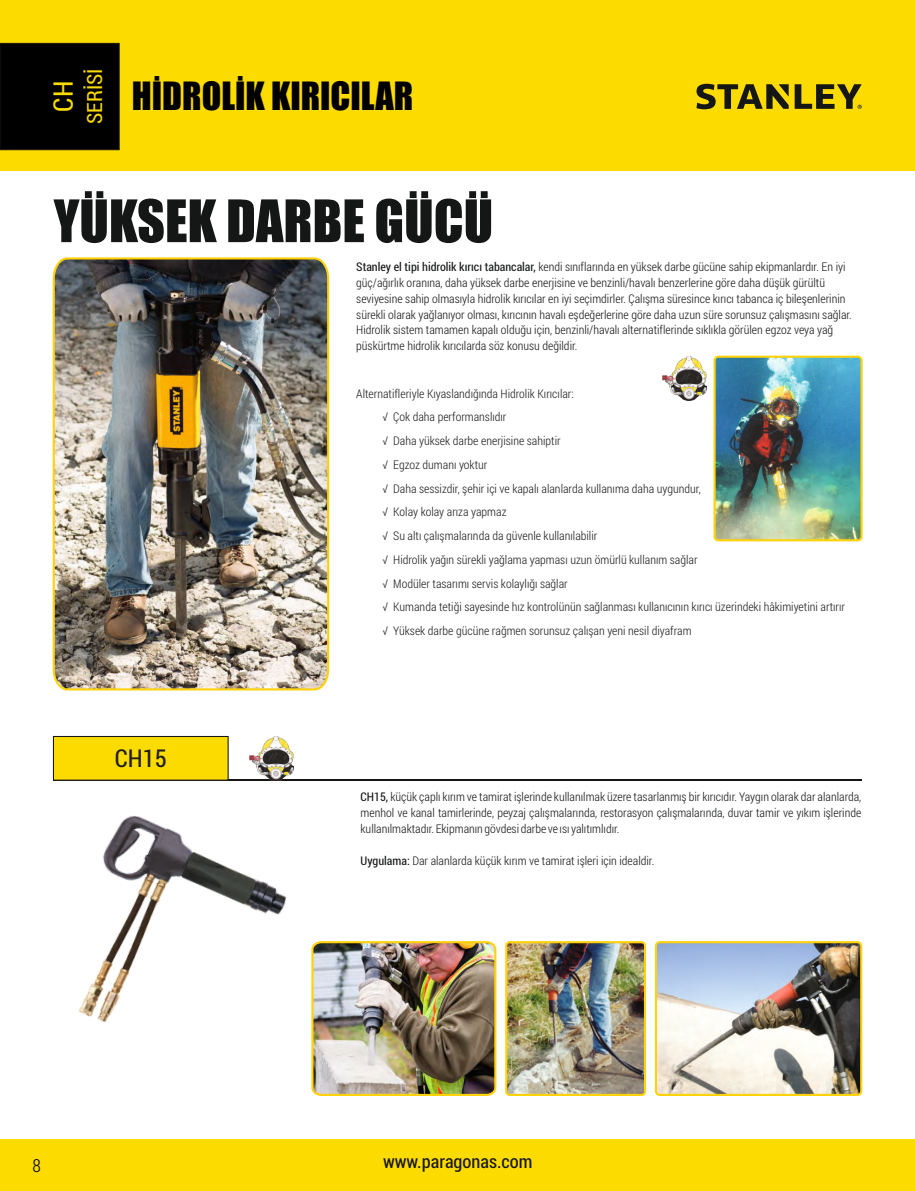
<style>
.page{position:relative;width:915px;height:1191px;background:#fff}
.page>*{position:absolute;margin:0;border:0;box-sizing:border-box;transform-origin:0 0}
.t1{font:54px "Impact";color:#151616}
.t2{font:36px "Impact";color:#000}
.t3{font:27px "Roboto Condensed";color:#fcdb01}
.t4{font:24.6px "Roboto Condensed";color:#211d1e}
.t5{font:21px "Roboto Condensed";color:#fcdb01}
.t6{font:18.45px "Roboto Condensed";color:#151616}
.t7{font:300 18px "Roboto Condensed";color:#000}
.t8{font:300 12px/15.9px "Roboto Condensed";color:#151616}
.t9{font:300 12px "Roboto Condensed";color:#211d1e}
.s1{font-weight:400}
</style>
<div class="page">
<img style="left:78px;top:816px;width:208px;height:207px">
<hr style="left:53px;top:779px;width:808px;height:1px;background:#151616">
<img style="left:52px;top:257px;width:278px;height:434px">
<img style="left:714px;top:357px;width:147px;height:183px;border-radius:4px">
<div style="left:713px;top:356px;width:149px;height:185px;border:2px solid #ffd20a;border-radius:4px"></div>
<img style="left:662px;top:357px;width:44px;height:43px">
<img style="left:311px;top:941px;width:186px;height:155px">
<img style="left:655px;top:942px;width:205px;height:153px;border-radius:4px">
<div style="left:654px;top:941px;width:208px;height:155px;border:2px solid #ffd20a;border-radius:4px"></div>
<img style="left:506px;top:942px;width:138px;height:153px;border-radius:3px">
<div style="left:505px;top:941px;width:140px;height:155px;border:2px solid #ffd20a;border-radius:3px"></div>
<div style="left:53px;top:736px;width:175px;height:44px;background:#fcdb01;border:1px solid #151616"></div>
<img style="left:249px;top:736px;width:44px;height:44px">
<div style="left:0;top:0;width:914px;height:170px;background:#fcdb01"></div>
<div style="left:0;top:43px;width:119px;height:107px;background:#000;border:1px solid #151616"></div>
<div style="left:0;top:1140px;width:914px;height:51px;background:#fcdb01"></div>
<svg style="left:696px;top:84px;width:165px;height:25px"></svg>
<h3 class="t5" style="left:80px;top:124px;width:57px;rotate:-90deg">SERİSİ</h3>
<h3 class="t3" style="left:45px;top:112px;width:32px;rotate:-90deg">CH</h3>
<h2 class="t2" style="left:132px;top:82px;width:283px">HİDROLİK KIRICILAR</h2>
<h1 class="t1" style="left:54px;top:199px;width:441px">YÜKSEK DARBE GÜCÜ</h1>
<p class="t8" style="left:356px;top:258px;width:497px"><span class="s1">Stanley el tipi hidrolik kırıcı tabancalar,</span> kendi sınıflarında en yüksek darbe gücüne sahip ekipmanlardır. En iyi güç/ağırlık oranına, daha yüksek darbe enerjisine ve benzinli/havalı benzerlerine göre daha düşük gürültü seviyesine sahip olmasıyla hidrolik kırıcılar en iyi seçimdirler. Çalışma süresince kırıcı tabanca iç bileşenlerinin sürekli olarak yağlanıyor olması, kırıcının havalı eşdeğerlerine göre daha uzun süre sorunsuz çalışmasını sağlar.<br>Hidrolik sistem tamamen kapalı olduğu için, benzinli/havalı alternatiflerinde sıklıkla görülen egzoz veya yağ püskürtme hidrolik kırıcılarda söz konusu değildir.</p>
<p class="t9" style="left:356px;top:385px;width:219px">Alternatifleriyle Kıyaslandığında Hidrolik Kırıcılar:</p>
<p class="t9" style="left:382px;top:432px;width:180px">√ Daha yüksek darbe enerjisine sahiptir</p>
<p class="t9" style="left:382px;top:409px;width:125px">√ Çok daha performanslıdır</p>
<p class="t9" style="left:382px;top:456px;width:106px">√ Egzoz dumanı yoktur</p>
<p class="t9" style="left:382px;top:480px;width:320px">√ Daha sessizdir, şehir içi ve kapalı alanlarda kullanıma daha uygundur,</p>
<p class="t9" style="left:382px;top:504px;width:125px">√ Kolay kolay arıza yapmaz</p>
<p class="t9" style="left:382px;top:527px;width:216px">√ Su altı çalışmalarında da güvenle kullanılabilir</p>
<p class="t9" style="left:382px;top:551px;width:316px">√ Hidrolik yağın sürekli yağlama yapması uzun ömürlü kullanım sağlar</p>
<p class="t9" style="left:382px;top:575px;width:187px">√ Modüler tasarımı servis kolaylığı sağlar</p>
<p class="t9" style="left:382px;top:599px;width:464px">√ Kumanda tetiği sayesinde hız kontrolünün sağlanması kullanıcının kırıcı üzerindeki hâkimiyetini artırır</p>
<h3 class="t4" style="left:115px;top:741px;width:54px">CH15</h3>
<p class="t9" style="left:382px;top:622px;width:310px">√ Yüksek darbe gücüne rağmen sorunsuz çalışan yeni nesil diyafram</p>
<p class="t8" style="left:360px;top:788px;width:502px;text-align:justify"><span class="s1">CH15,</span> küçük çaplı kırım ve tamirat işlerinde kullanılmak üzere tasarlanmış bir kırıcıdır. Yaygın olarak dar alanlarda, menhol ve kanal tamirlerinde, peyzaj çalışmalarında, restorasyon çalışmalarında, duvar tamir ve yıkım işlerinde kullanılmaktadır. Ekipmanın gövdesi darbe ve ısı yalıtımlıdır.</p>
<p class="t8" style="left:360px;top:852px;width:295px"><span class="s1">Uygulama:</span> Dar alanlarda küçük kırım ve tamirat işleri için idealdir.</p>
<h3 class="t7" style="left:33px;top:1153px;width:10px">8</h3>
<h3 class="t6" style="left:383px;top:1149px;width:151px">www.paragonas.com</h3>
</div>
